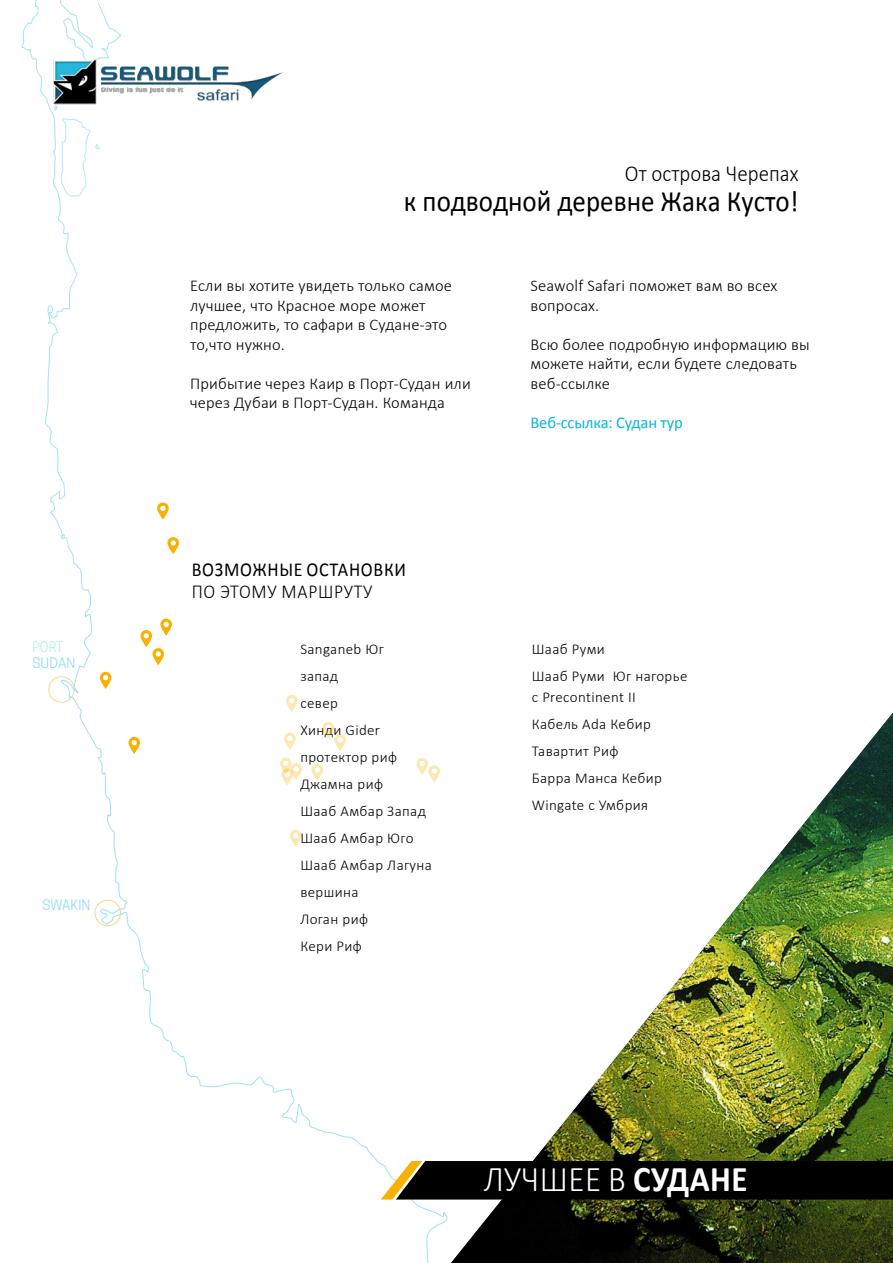
<style>
.page{position:relative;width:893px;height:1263px;background:#fff}
.page>*{position:absolute;margin:0;border:0;box-sizing:border-box;transform-origin:0 0}
.t1{font:300 36.3px "Calibri";letter-spacing:.015em;color:#fff;scale:.91 1}
.t2{font:29.7px "Calibri";color:#000;scale:.91 1}
.t3{font:300 23.1px "Calibri";color:#000;scale:.91 1}
.t4{font:19.8px "Calibri";letter-spacing:.04em;color:#000;scale:.91 1}
.t5{font:300 19.8px "Calibri";letter-spacing:.04em;color:#000;scale:.91 1}
.t6{font:300 16.5px/19.5px "Calibri";letter-spacing:.01em;color:#000}
.t7{font:16.5px "Calibri";letter-spacing:-.01em;color:#0db5da}
.t8{font:300 15px/27px "Calibri";letter-spacing:.025em;color:#000}
.t9{font:13.5px "Cooper Hewitt";letter-spacing:.01em;color:#92deee}
.t10{font:300 13.5px "Cooper Hewitt";color:#92deee}
.s1{font-weight:700}
</style>
<div class="page">
<svg style="left:48px;top:596px;width:400px;height:667px"></svg>
<svg style="left:21px;top:0;width:100px;height:596px"></svg>
<img style="left:52px;top:58px;width:231px;height:46px">
<img style="left:451px;top:713px;width:442px;height:550px">
<div style="left:381px;top:1161px;width:512px;height:38px;background:#000"></div>
<svg style="left:290px;top:830px;width:11px;height:17px"></svg>
<svg style="left:284px;top:733px;width:12px;height:17px"></svg>
<svg style="left:167px;top:537px;width:12px;height:17px"></svg>
<svg style="left:157px;top:502px;width:12px;height:18px"></svg>
<svg style="left:100px;top:672px;width:11px;height:17px"></svg>
<svg style="left:140px;top:619px;width:32px;height:46px"></svg>
<svg style="left:128px;top:737px;width:12px;height:17px"></svg>
<svg style="left:323px;top:722px;width:23px;height:29px"></svg>
<svg style="left:286px;top:695px;width:12px;height:17px"></svg>
<svg style="left:311px;top:764px;width:12px;height:17px"></svg>
<svg style="left:280px;top:757px;width:22px;height:28px"></svg>
<svg style="left:416px;top:758px;width:24px;height:24px"></svg>
<p class="t10" style="left:32px;top:639px;width:32px">PORT</p>
<p class="t9" style="left:32px;top:655px;width:44px">SUDAN</p>
<p class="t9" style="left:42px;top:897px;width:50px">SWAKIN</p>
<h3 class="t3" style="left:625px;top:159px;width:192px">От острова Черепах</h3>
<h2 class="t2" style="left:404px;top:182px;width:435px">к подводной деревне Жака Кусто!</h2>
<p class="t6" style="left:190px;top:276px;width:263px">Если вы хотите увидеть только самое лучшее, что Красное море может предложить, то сафари в Судане-это то,что нужно.</p>
<p class="t6" style="left:190px;top:373px;width:282px">Прибытие через Каир в Порт-Судан или через Дубаи в Порт-Судан. Команда</p>
<p class="t4" style="left:192px;top:557px;width:237px">ВОЗМОЖНЫЕ ОСТАНОВКИ</p>
<p class="t5" style="left:192px;top:579px;width:200px">ПО ЭТОМУ МАРШРУТУ</p>
<p class="t6" style="left:530px;top:276px;width:248px">Seawolf Safari поможет вам во всех вопросах.</p>
<p class="t6" style="left:530px;top:334px;width:281px">Всю более подробную информацию вы можете найти, если будете следовать веб-ссылке</p>
<p class="t7" style="left:530px;top:412px;width:154px">Веб-ссылка: Судан тур</p>
<p class="t8" style="left:300px;top:635px;width:133px">Sanganeb Юг<br>запад<br>север<br>Хинди Gider протектор риф<br>Джамна риф<br>Шааб Амбар Запад<br>Шааб Амбар Юго<br>Шааб Амбар Лагуна вершина<br>Логан риф<br>Кери Риф</p>
<p class="t8" style="left:532px;top:635px;width:157px">Шааб Руми<br>Шааб Руми Юг нагорье</p>
<p class="t8" style="left:532px;top:683px;width:132px">с Precontinent II<br>Кабель Ada Кебир<br>Тавартит Риф<br>Барра Манса Кебир<br>Wingate с Умбрия</p>
<h1 class="t1" style="left:484px;top:1157px;width:291px">ЛУЧШЕЕ В <span class="s1">СУДАНЕ</span></h1>
</div>
